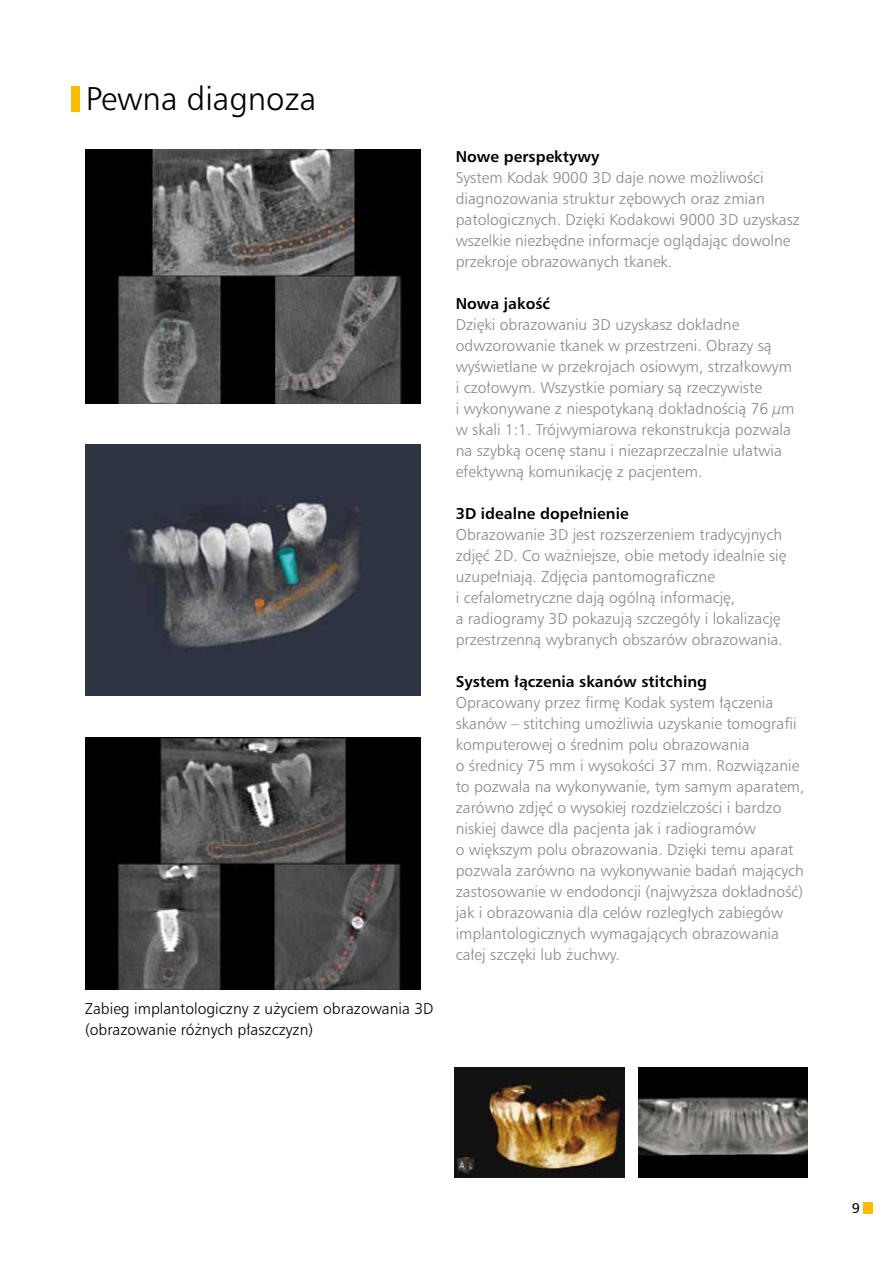
<style>
.page{position:relative;width:893px;height:1263px;background:#fff}
.page>*{position:absolute;margin:0;border:0;box-sizing:border-box;transform-origin:0 0}
.t1{font:31.5px "Humnst 777 Lt PL";color:#000}
.t2{font:15px/21px "Humnst 777 Lt PL";color:#87888a}
.t3{font:700 15px "Humnst 777 PL";color:#000}
.t4{font:15px/21px "Humnst 777 Lt PL";color:#000}
.t5{font:13.5px "Humnst 777 PL";color:#000}
</style>
<div class="page">
<div style="left:72px;top:86px;width:8px;height:26px;background:#fabb00"></div>
<img style="left:85px;top:150px;width:336px;height:253px">
<img style="left:85px;top:444px;width:336px;height:252px">
<img style="left:85px;top:738px;width:336px;height:252px">
<img style="left:455px;top:1068px;width:169px;height:110px">
<img style="left:639px;top:1068px;width:169px;height:110px">
<div style="left:863px;top:1202px;width:9px;height:11px;background:#fabb00"></div>
<h1 class="t1" style="left:86px;top:79px;width:232px">Pewna diagnoza</h1>
<p class="t4" style="left:85px;top:998px;width:350px">Zabieg implantologiczny z użyciem obrazowania 3D (obrazowanie różnych płaszczyzn)</p>
<p class="t3" style="left:456px;top:146px;width:145px">Nowe perspektywy</p>
<p class="t2" style="left:456px;top:167px;width:346px">System Kodak 9000 3D daje nowe możliwości diagnozowania struktur zębowych oraz zmian patologicznych. Dzięki Kodakowi 9000 3D uzyskasz wszelkie niezbędne informacje oglądając dowolne przekroje obrazowanych tkanek.</p>
<p class="t3" style="left:456px;top:293px;width:96px">Nowa jakość</p>
<p class="t2" style="left:456px;top:314px;width:340px">Dzięki obrazowaniu 3D uzyskasz dokładne odwzorowanie tkanek w przestrzeni. Obrazy są wyświetlane w przekrojach osiowym, strzałkowym i czołowym. Wszystkie pomiary są rzeczywiste<br>i wykonywane z niespotykaną dokładnością 76 µm w skali 1:1. Trójwymiarowa rekonstrukcja pozwala na szybką ocenę stanu i niezaprzeczalnie ułatwia efektywną komunikację z pacjentem.</p>
<p class="t3" style="left:456px;top:503px;width:174px">3D idealne dopełnienie</p>
<p class="t2" style="left:456px;top:524px;width:332px">Obrazowanie 3D jest rozszerzeniem tradycyjnych zdjęć 2D. Co ważniejsze, obie metody idealnie się uzupełniają. Zdjęcia pantomograficzne<br>i cefalometryczne dają ogólną informację,<br>a radiogramy 3D pokazują szczegóły i lokalizację przestrzenną wybranych obszarów obrazowania.</p>
<p class="t3" style="left:456px;top:671px;width:253px">System łączenia skanów stitching</p>
<p class="t2" style="left:456px;top:692px;width:350px">Opracowany przez firmę Kodak system łączenia skanów – stitching umożliwia uzyskanie tomografii komputerowej o średnim polu obrazowania<br>o średnicy 75 mm i wysokości 37 mm. Rozwiązanie to pozwala na wykonywanie, tym samym aparatem, zarówno zdjęć o wysokiej rozdzielczości i bardzo niskiej dawce dla pacjenta jak i radiogramów<br>o większym polu obrazowania. Dzięki temu aparat pozwala zarówno na wykonywanie badań mających zastosowanie w endodoncji (najwyższa dokładność) jak i obrazowania dla celów rozległych zabiegów implantologicznych wymagających obrazowania całej szczęki lub żuchwy.</p>
<p class="t5" style="left:852px;top:1199px;width:10px">9</p>
</div>
